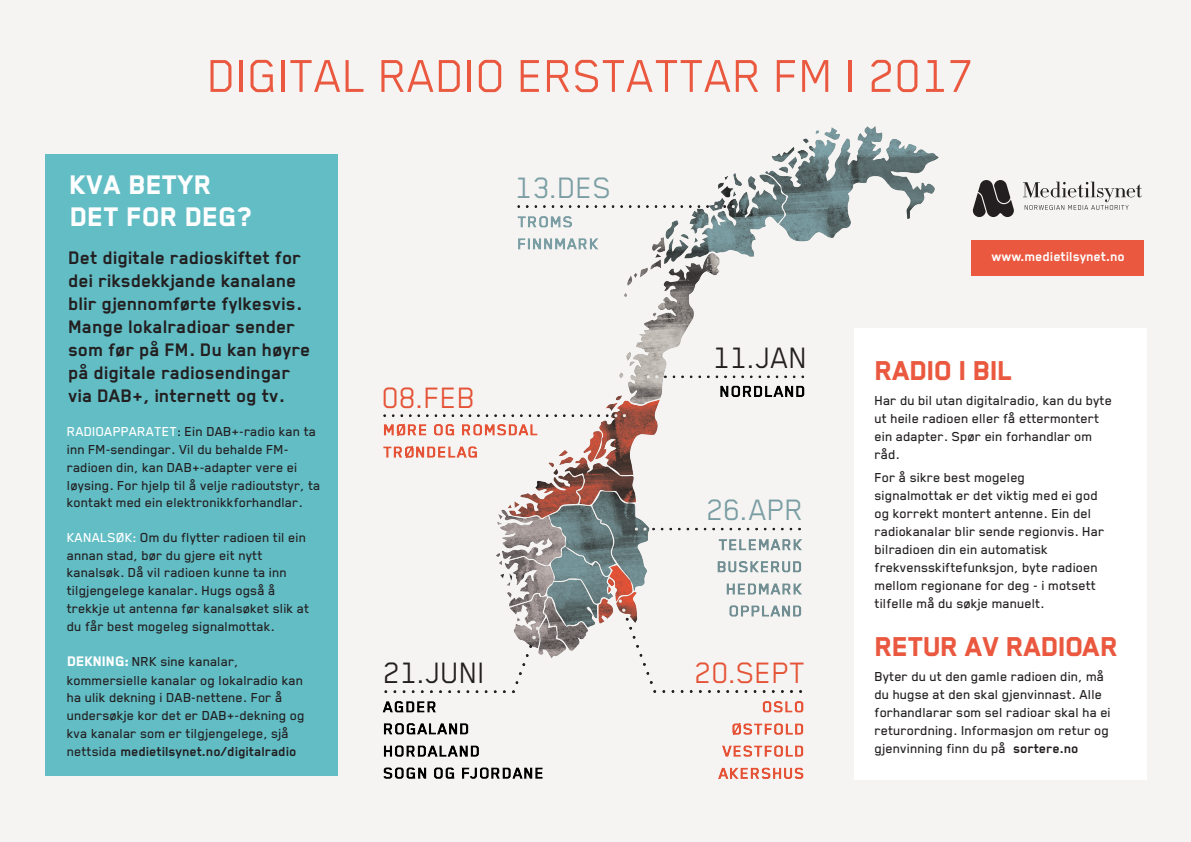
<style>
.page{position:relative;width:1191px;height:842px;background:#f5f4f2}
.page>*{position:absolute;margin:0;border:0;box-sizing:border-box;transform-origin:0 0}
.t1{font:53px "Blender";letter-spacing:-.005em;color:#ea593f}
.t2{font:34px "Blender";color:#231f20}
.t3{font:34px "Blender";color:#e55337}
.t4{font:34px "Blender";color:#7b9ea4}
.t5{font:800 31.5px "Blender";letter-spacing:-.02em;color:#ea593f}
.t6{font:800 31px/32px "Blender";color:#fff}
.t7{font:700 21px/23px "Blender";color:#231f20}
.t8{font:500 15px/18px "Blender";color:#231f20}
.t9{font:700 15px "Blender";color:#fff}
.s1{color:#fff}
.s2{font-weight:800;font-size:16px;color:#fff}
.s3{font-weight:700}
</style>
<div class="page">
<div style="left:854px;top:328px;width:292px;height:451px;background:#fff"></div>
<img style="left:382px;top:126px;width:597px;height:654px">
<svg style="left:973px;top:180px;width:41px;height:37px"></svg>
<svg style="left:1022px;top:182px;width:119px;height:28px"></svg>
<div style="left:972px;top:240px;width:172px;height:35px;background:#ea593f"></div>
<div style="left:46px;top:154px;width:292px;height:621px;background:#62bdc5"></div>
<h1 class="t1" style="left:209px;top:45px;width:769px">DIGITAL RADIO ERSTATTAR FM I 2017</h1>
<h3 class="t6" style="left:70px;top:168px;width:184px">KVA BETYR<br>DET FOR DEG?</h3>
<h3 class="t7" style="left:69px;top:245px;width:244px">Det digitale radioskiftet for dei riksdekkjande kanalane blir gjennomførte fylkesvis.<br>Mange lokalradioar sender som før på FM. Du kan høyre på digitale radiosendingar via DAB+, internett og tv.</h3>
<p class="t8" style="left:67px;top:422px;width:255px"><span class="s1">RADIOAPPARATET</span>: Ein DAB+-radio kan ta inn FM-sendingar. Vil du behalde FM&shy;radioen din, kan DAB+-adapter vere ei løysing. For hjelp til å velje radioutstyr, ta kontakt med ein elektronikkforhandlar.</p>
<p class="t8" style="left:67px;top:527px;width:244px"><span class="s1">KANALSØK:</span> Om du flytter radioen til ein annan stad, bør du gjere eit nytt kanalsøk. Då vil radioen kunne ta inn tilgjengelege kanalar. Hugs også å trekkje ut antenna før kanalsøket slik at du får best mogeleg signalmottak.</p>
<p class="t8" style="left:67px;top:651px;width:239px"><span class="s2">DEKNING:</span> NRK sine kanalar, kommersielle kanalar og lokalradio kan ha ulik dekning i DAB-nettene. For å undersøkje kor det er DAB+-dekning og kva kanalar som er tilgjengelege, sjå nettsida <span class="s3">medietilsynet.no/digitalradio</span></p>
<h2 class="t4" style="left:516px;top:169px;width:97px">13.DES</h2>
<h2 class="t3" style="left:382px;top:380px;width:95px">08.FEB</h2>
<h2 class="t2" style="left:383px;top:654px;width:103px">21.JUNI</h2>
<h2 class="t2" style="left:713px;top:339px;width:96px">11.JAN</h2>
<h2 class="t4" style="left:706px;top:491px;width:99px">26.APR</h2>
<h2 class="t3" style="left:695px;top:654px;width:113px">20.SEPT</h2>
<p class="t9" style="left:992px;top:248px;width:135px">www.medietilsynet.no</p>
<h3 class="t5" style="left:875px;top:353px;width:139px">RADIO I BIL</h3>
<p class="t8" style="left:875px;top:390px;width:239px">Har du bil utan digitalradio, kan du byte ut heile radioen eller få ettermontert ein adapter. Spør ein forhandlar om råd.</p>
<p class="t8" style="left:875px;top:467px;width:231px">For å sikre best mogeleg signalmottak er det viktig med ei god og korrekt montert antenne. Ein del radiokanalar blir sende regionvis. Har bilradioen din ein automatisk frekvensskiftefunksjon, byte radioen mellom regionane for deg - i motsett tilfelle må du søkje manuelt.</p>
<h3 class="t5" style="left:875px;top:629px;width:245px">RETUR AV RADIOAR</h3>
<p class="t8" style="left:875px;top:666px;width:238px">Byter du ut den gamle radioen din, må du hugse at den skal gjenvinnast. Alle forhandlarar som sel radioar skal ha ei returordning. Informasjon om retur og gjenvinning finn du på <span class="s3">sortere.no</span></p>
</div>
